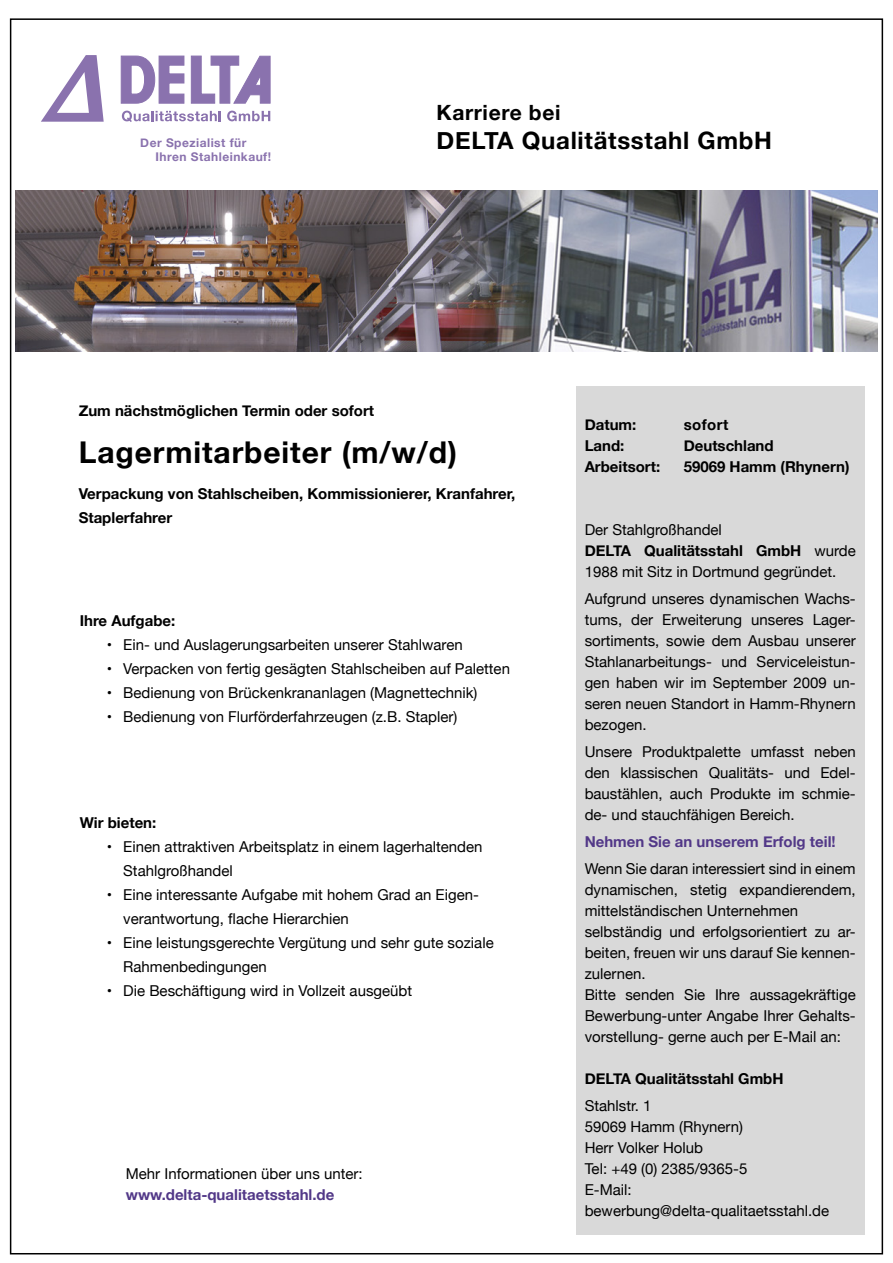
<style>
.page{position:relative;width:893px;height:1263px;background:#fff}
.page>*{position:absolute;margin:0;border:0;box-sizing:border-box;transform-origin:0 0}
.t1{font:700 30px "Helvetica Neue";letter-spacing:.03em;color:#000}
.t2{font:700 24px "Helvetica Neue";letter-spacing:.03em;color:#000}
.t3{font:700 21px "Helvetica Neue";letter-spacing:.03em;color:#000}
.t4{font:15px/21px "Helvetica Neue";color:#000}
.t5{font:700 15px/24px "Helvetica Neue";color:#000}
.t6{font:700 15px "Helvetica Neue";color:#523888}
.t7{font:700 12px/14.4px "Helvetica Neue";letter-spacing:.04em;color:#8a72ae}
.s1{font-weight:700}
</style>
<div class="page">
<img style="left:16px;top:190px;width:861px;height:162px">
<div style="left:576px;top:386px;width:288px;height:848px;background:#d9d9d9"></div>
<svg style="left:41px;top:55px;width:63px;height:67px"></svg>
<svg style="left:121px;top:56px;width:63px;height:48px"></svg>
<svg style="left:191px;top:56px;width:80px;height:48px"></svg>
<svg style="left:122px;top:111px;width:99px;height:11px"></svg>
<svg style="left:227px;top:111px;width:43px;height:10px"></svg>
<p class="t7" style="left:156px;top:135px;width:117px;text-indent:-15px">Der Spezialist für<br>Ihren Stahleinkauf!</p>
<h3 class="t3" style="left:437px;top:96px;width:125px">Karriere bei</h3>
<h2 class="t2" style="left:437px;top:122px;width:337px">DELTA Qualitätsstahl GmbH</h2>
<p class="t5" style="left:79px;top:399px;width:297px">Zum nächstmöglichen Termin oder sofort</p>
<h1 class="t1" style="left:79px;top:429px;width:380px">Lagermitarbeiter (m/w/d)</h1>
<p class="t5" style="left:79px;top:482px;width:438px">Verpackung von Stahlscheiben, Kommissionierer, Kranfahrer,<br>Staplerfahrer</p>
<p class="t5" style="left:80px;top:609px;width:97px">Ihre Aufgabe:</p>
<p class="t4" style="left:107px;top:635px;width:357px">• Ein- und Auslagerungsarbeiten unserer Stahlwaren</p>
<p class="t4" style="left:107px;top:659px;width:405px">• Verpacken von fertig gesägten Stahlscheiben auf Paletten</p>
<p class="t4" style="left:107px;top:683px;width:372px">• Bedienung von Brückenkrananlagen (Magnettechnik)</p>
<p class="t4" style="left:107px;top:707px;width:352px">• Bedienung von Flurförderfahrzeugen (z.B. Stapler)</p>
<p class="t5" style="left:80px;top:811px;width:78px">Wir bieten:</p>
<p class="t4" style="left:123px;top:836px;width:361px;line-height:24px;text-indent:-16px">• Einen attraktiven Arbeitsplatz in einem lagerhaltenden<br>Stahlgroßhandel</p>
<p class="t4" style="left:123px;top:884px;width:357px;line-height:24px;text-indent:-16px">• Eine interessante Aufgabe mit hohem Grad an Eigen&shy;verantwortung, flache Hierarchien</p>
<p class="t4" style="left:123px;top:932px;width:372px;line-height:24px;text-indent:-16px">• Eine leistungsgerechte Vergütung und sehr gute soziale<br>Rahmenbedingungen</p>
<p class="t4" style="left:107px;top:981px;width:307px">• Die Beschäftigung wird in Vollzeit ausgeübt</p>
<p class="t4" style="left:126px;top:1164px;width:238px">Mehr Informationen über uns unter:</p>
<p class="t6" style="left:126px;top:1183px;width:210px">www.delta-qualitaetsstahl.de</p>
<p class="t5" style="left:585px;top:413px;width:53px">Datum:</p>
<p class="t5" style="left:684px;top:413px;width:46px">sofort</p>
<p class="t5" style="left:585px;top:434px;width:41px">Land:</p>
<p class="t5" style="left:684px;top:434px;width:91px">Deutschland</p>
<p class="t5" style="left:585px;top:455px;width:77px">Arbeitsort:</p>
<p class="t5" style="left:684px;top:455px;width:167px">59069 Hamm (Rhynern)</p>
<p class="t4" style="left:585px;top:520px;width:273px">Der Stahlgroßhandel<br><span class="s1">DELTA Qualitätsstahl GmbH</span> wurde<br>1988 mit Sitz in Dortmund gegründet.</p>
<p class="t4" style="left:585px;top:589px;width:273px;text-align:justify">Aufgrund unseres dynamischen Wachs&shy;tums, der Erweiterung unseres Lager&shy;sortiments, sowie dem Ausbau unserer Stahlanarbeitungs- und Serviceleistun&shy;gen haben wir im September 2009 un&shy;seren neuen Standort in Hamm-Rhynern bezogen.</p>
<p class="t4" style="left:585px;top:742px;width:273px;text-align:justify">Unsere Produktpalette umfasst neben den klassischen Qualitäts- und Edel&shy;baustählen, auch Produkte im schmie&shy;de- und stauchfähigen Bereich.</p>
<p class="t6" style="left:585px;top:830px;width:253px">Nehmen Sie an unserem Erfolg teil!</p>
<p class="t4" style="left:585px;top:859px;width:273px">Wenn Sie daran interessiert sind in einem dynamischen, stetig expandierendem, mittelständischen Unternehmen selbständig und erfolgsorientiert zu ar&shy;beiten, freuen wir uns darauf Sie kennen&shy;zulernen.<br>Bitte senden Sie Ihre aussagekräftige Bewerbung-unter Angabe Ihrer Gehalts&shy;vorstellung- gerne auch per E-Mail an:</p>
<p class="t5" style="left:585px;top:1067px;width:200px">DELTA Qualitätsstahl GmbH</p>
<p class="t4" style="left:585px;top:1096px;width:246px">Stahlstr. 1<br>59069 Hamm (Rhynern)<br>Herr Volker Holub<br>Tel: +49 (0) 2385/9365-5<br>E-Mail: bewerbung@delta-qualitaetsstahl.de</p>
</div>
